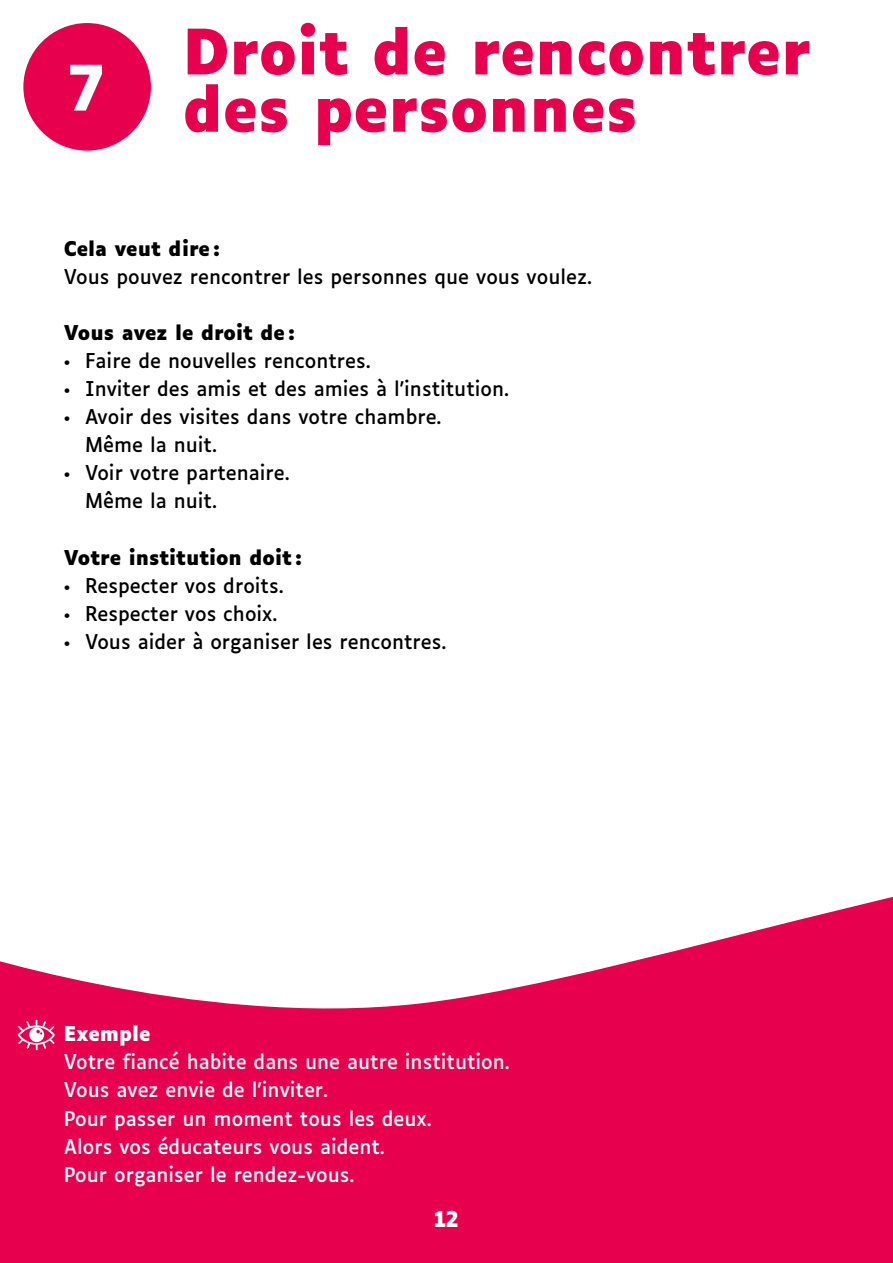
<style>
.page{position:relative;width:893px;height:1263px;background:#fff}
.page>*{position:absolute;margin:0;border:0;box-sizing:border-box;transform-origin:0 0}
.t1{font:700 60px/57.3px "Luciole";color:#e6004d}
.t2{font:700 60px "Luciole";color:#fff}
.t3{font:700 21px "Luciole";color:#fff}
.t4{font:19.5px/28px "Luciole";color:#000}
.t5{font:19.5px/28px "Luciole";color:#fff}
.t6{font:700 19.5px "Luciole";color:#000}
.t7{font:700 19.5px "Luciole";color:#fff}
</style>
<div class="page">
<svg style="left:0;top:896px;width:893px;height:367px;fill:#e6004d"></svg>
<div style="left:23px;top:23px;width:128px;height:128px;background:#e6004d;border-radius:50%"></div>
<svg style="left:16px;top:1019px;width:40px;height:32px"></svg>
<h1 class="t2" style="left:69px;top:55px;width:36px">7</h1>
<h1 class="t1" style="left:183px;top:25px;width:629px">Droit de rencontrer des personnes</h1>
<p class="t6" style="left:64px;top:238px;width:158px">Cela veut dire :</p>
<p class="t4" style="left:64px;top:261px;width:530px">Vous pouvez rencontrer les personnes que vous voulez.</p>
<p class="t6" style="left:64px;top:322px;width:232px">Vous avez le droit de :</p>
<p class="t4" style="left:64px;top:345px;width:308px">• Faire de nouvelles rencontres.</p>
<p class="t4" style="left:64px;top:373px;width:447px">• Inviter des amis et des amies à l’institution.</p>
<p class="t4" style="left:85px;top:401px;width:358px;text-indent:-21px">• Avoir des visites dans votre chambre.<br>Même la nuit.</p>
<p class="t4" style="left:85px;top:457px;width:206px;text-indent:-21px">• Voir votre partenaire.<br>Même la nuit.</p>
<p class="t6" style="left:64px;top:546px;width:239px">Votre institution doit :</p>
<p class="t4" style="left:64px;top:569px;width:221px">• Respecter vos droits.</p>
<p class="t4" style="left:64px;top:598px;width:215px">• Respecter vos choix.</p>
<p class="t4" style="left:64px;top:626px;width:384px">• Vous aider à organiser les rencontres.</p>
<p class="t7" style="left:64px;top:1023px;width:88px">Exemple</p>
<p class="t5" style="left:64px;top:1046px;width:448px">Votre fiancé habite dans une autre institution.<br>Vous avez envie de l’inviter.<br>Pour passer un moment tous les deux.<br>Alors vos éducateurs vous aident.<br>Pour organiser le rendez-vous.</p>
<p class="t3" style="left:434px;top:1207px;width:26px">12</p>
</div>
